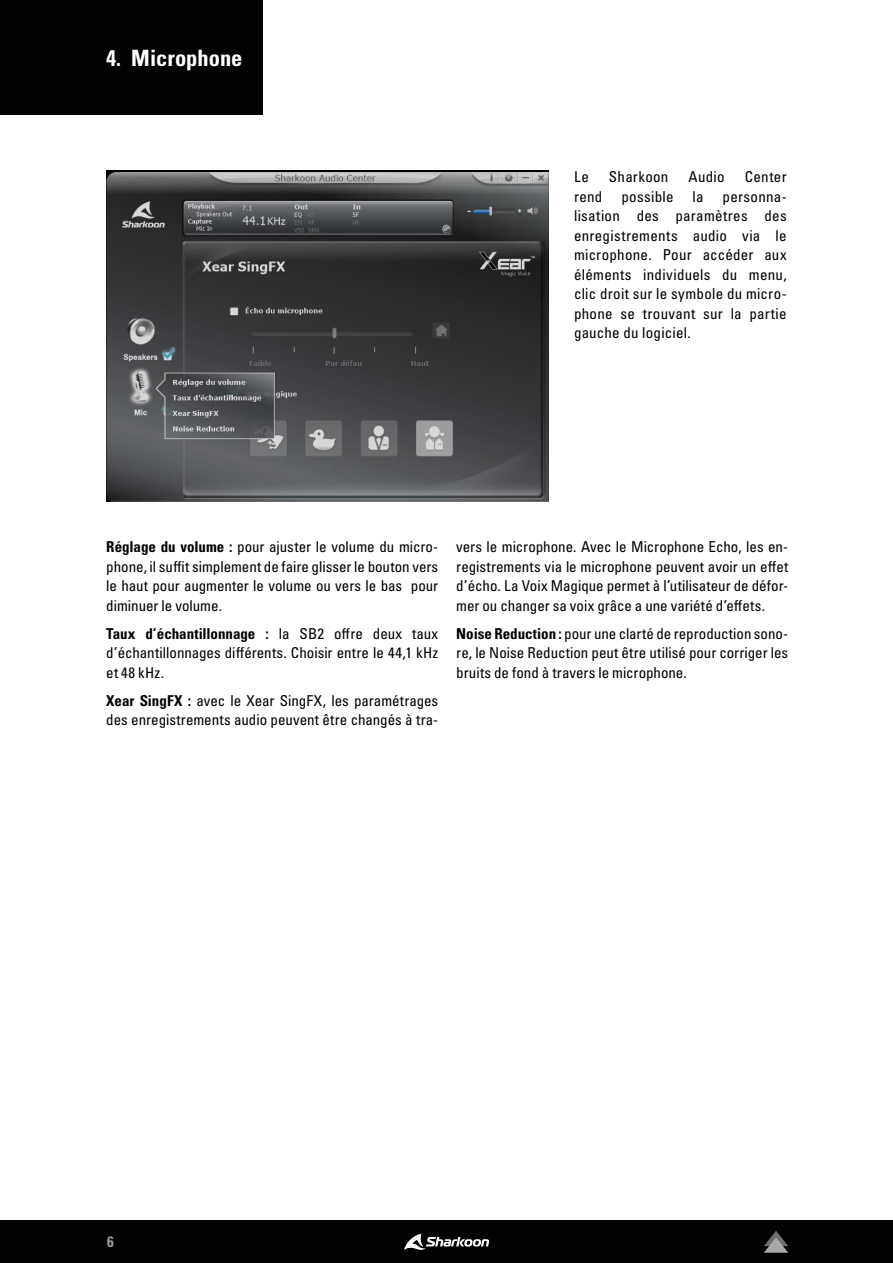
<style>
.page{position:relative;width:893px;height:1263px;background:#fff}
.page>*{position:absolute;margin:0;border:0;box-sizing:border-box;transform-origin:0 0}
.t1{font:22.5px "Univers LTCYR 67 Bold Cond";color:#fff}
.t2{font:condensed 15px/19.5px "Univers LTCYR 57";color:#000;text-align:justify}
.t3{font:15px "Univers LTCYR 67 Bold Cond";letter-spacing:-.005em;color:#000}
.t4{font:condensed 15px "Univers LTCYR 57";letter-spacing:.02em;color:#000}
.t5{font:15px "Univers LTCYR 67 Bold Cond";color:#e3e3e3}
.s1{font-family:"Univers LTCYR 67 Bold Cond";font-stretch:normal}
.s2{font-family:"Univers LTCYR 57";font-stretch:condensed}
</style>
<div class="page">
<div style="left:0;top:1220px;width:893px;height:43px;background:#020203"></div>
<svg style="left:764px;top:1231px;width:24px;height:22px"></svg>
<svg style="left:404px;top:1233px;width:85px;height:17px"></svg>
<img style="left:106px;top:172px;width:443px;height:330px">
<div style="left:0;top:0;width:263px;height:115px;background:#020203"></div>
<h1 class="t1" style="left:106px;top:44px;width:138px">4. Microphone</h1>
<p class="t2" style="left:574px;top:167px;width:16px">Le</p>
<p class="t2" style="left:609px;top:167px;width:61px">Sharkoon</p>
<p class="t2" style="left:688px;top:167px;width:38px">Audio</p>
<p class="t2" style="left:745px;top:167px;width:43px">Center</p>
<p class="t2" style="left:574px;top:186px;width:30px">rend</p>
<p class="t4" style="left:621px;top:187px;width:54px">possible</p>
<p class="t2" style="left:693px;top:186px;width:13px">la</p>
<p class="t2" style="left:574px;top:186px;width:214px;text-indent:149px">personna&shy;lisation des paramètres des enregistrements audio via le microphone. Pour accéder aux éléments individuels du menu, clic droit sur le symbole du micro&shy;phone se trouvant sur la partie gauche du logiciel.</p>
<p class="t2" style="left:106px;top:537px;width:333px"><span class="s1">Réglage du volume :</span> pour ajuster le volume du micro&shy;phone, il suffit simplement de faire glisser le bouton vers le haut pour augmenter le volume ou vers le bas pour diminuer le volume.</p>
<p class="t3" style="left:106px;top:624px;width:333px">Taux d’échantillonnage : <span class="s2">la SB2 offre deux taux</span></p>
<p class="t2" style="left:106px;top:643px;width:333px">d’échantillonnages différents. Choisir entre le 44,1 kHz et 48 kHz.</p>
<p class="t2" style="left:106px;top:690px;width:333px"><span class="s1">Xear SingFX :</span> avec le Xear SingFX, les paramétrages des enregistrements audio peuvent être changés à tra-</p>
<p class="t2" style="left:456px;top:537px;width:333px">vers le microphone. Avec le Microphone Echo, les en&shy;registrements via le microphone peuvent avoir un effet d’écho. La Voix Magique permet à l’utilisateur de défor&shy;mer ou changer sa voix grâce a une variété d’effets.</p>
<p class="t2" style="left:456px;top:623px;width:333px"><span class="s1">Noise Reduction :</span> pour une clarté de reproduction sono&shy;re, le Noise Reduction peut être utilisé pour corriger les bruits de fond à travers le microphone.</p>
<p class="t5" style="left:107px;top:1232px;width:8px">6</p>
</div>
